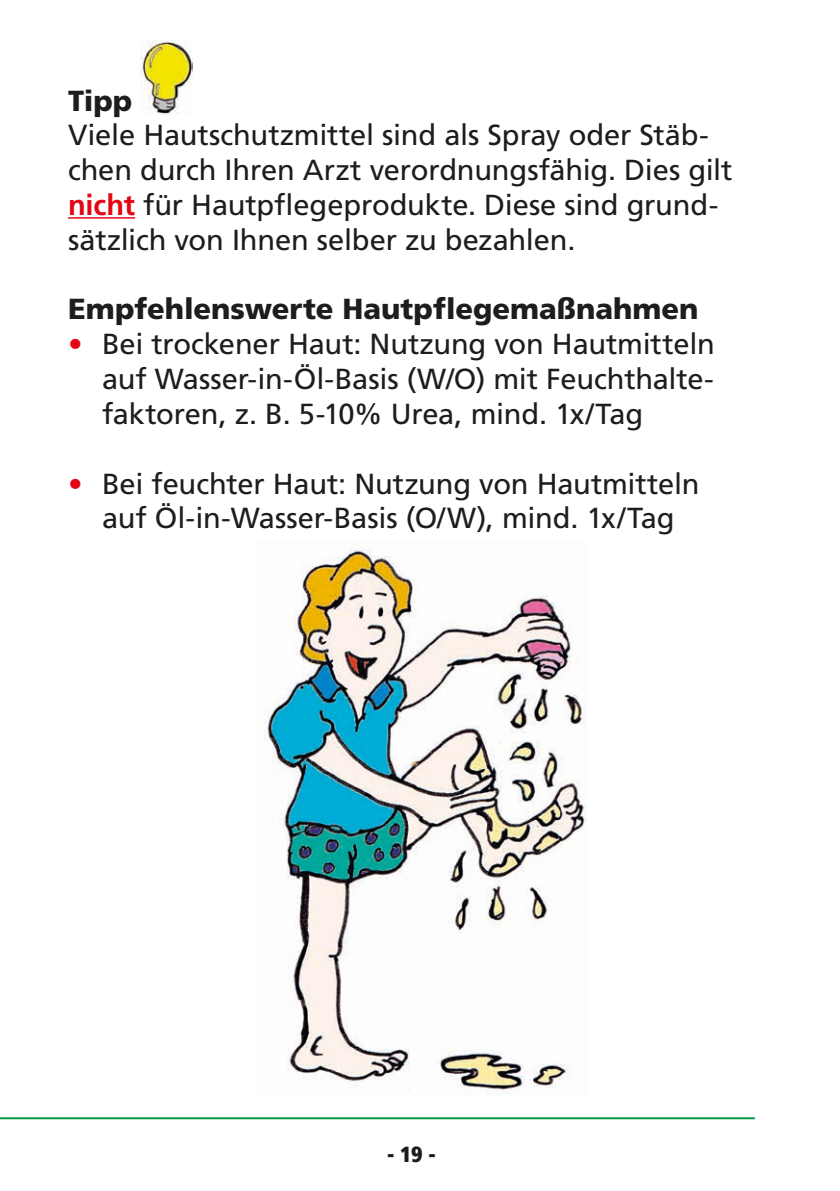
<style>
.page{position:relative;width:840px;height:1191px;background:#fff}
.page>*{position:absolute;margin:0;border:0;box-sizing:border-box;transform-origin:0 0}
.Fließtext{font:29px/34.8px "Frutiger LT Std";letter-spacing:-.005em;color:#1d1d1b}
.Headline_schwarz{font:900 29px "Frutiger LT Std";color:#1d1d1b}
.Fließtext-2{font:900 29px "Frutiger LT Std";color:#1d1d1b}
.t1{font:900 condensed 22px "Frutiger LT Std";color:#1d1d1b}
.s1{font-weight:700;color:#e30614}
.s2{color:#e30614}
</style>
<div class="page">
<hr style="left:0;top:1117px;width:754px;height:2px;background:#009641">
<hr style="left:68px;top:217px;width:67px;height:2px;background:#e30614">
<img style="left:140px;top:41px;width:52px;height:74px">
<img style="left:264px;top:544px;width:321px;height:551px">
<p class="Fließtext-2" style="left:68px;top:83px;width:66px">Tipp</p>
<p class="Fließtext" style="left:68px;top:118px;width:665px">Viele Hautschutzmittel sind als Spray oder Stäb&shy;chen durch Ihren Arzt verordnungsfähig. Dies gilt <span class="s1">nicht</span> für Hautpflegeprodukte. Diese sind grund&shy;sätzlich von Ihnen selber zu bezahlen.</p>
<p class="Headline_schwarz" style="left:68px;top:292px;width:631px">Empfehlenswerte Hautpflegemaßnahmen</p>
<p class="Fließtext" style="left:102px;top:327px;width:613px;text-align:justify;text-indent:-34px"><span class="s2">•</span> Bei trockener Haut: Nutzung von Hautmitteln auf Wasser-in-Öl-Basis (W/O) mit Feuchthalte&shy;faktoren, z. B. 5-10% Urea, mind. 1x/Tag</p>
<p class="Fließtext" style="left:68px;top:466px;width:632px;text-align:center"><span class="s2">•</span> Bei feuchter Haut: Nutzung von Hautmitteln auf Öl-in-Wasser-Basis (O/W), mind. 1x/Tag</p>
<p class="t1" style="left:387px;top:1141px;width:50px">- 19 -</p>
</div>
